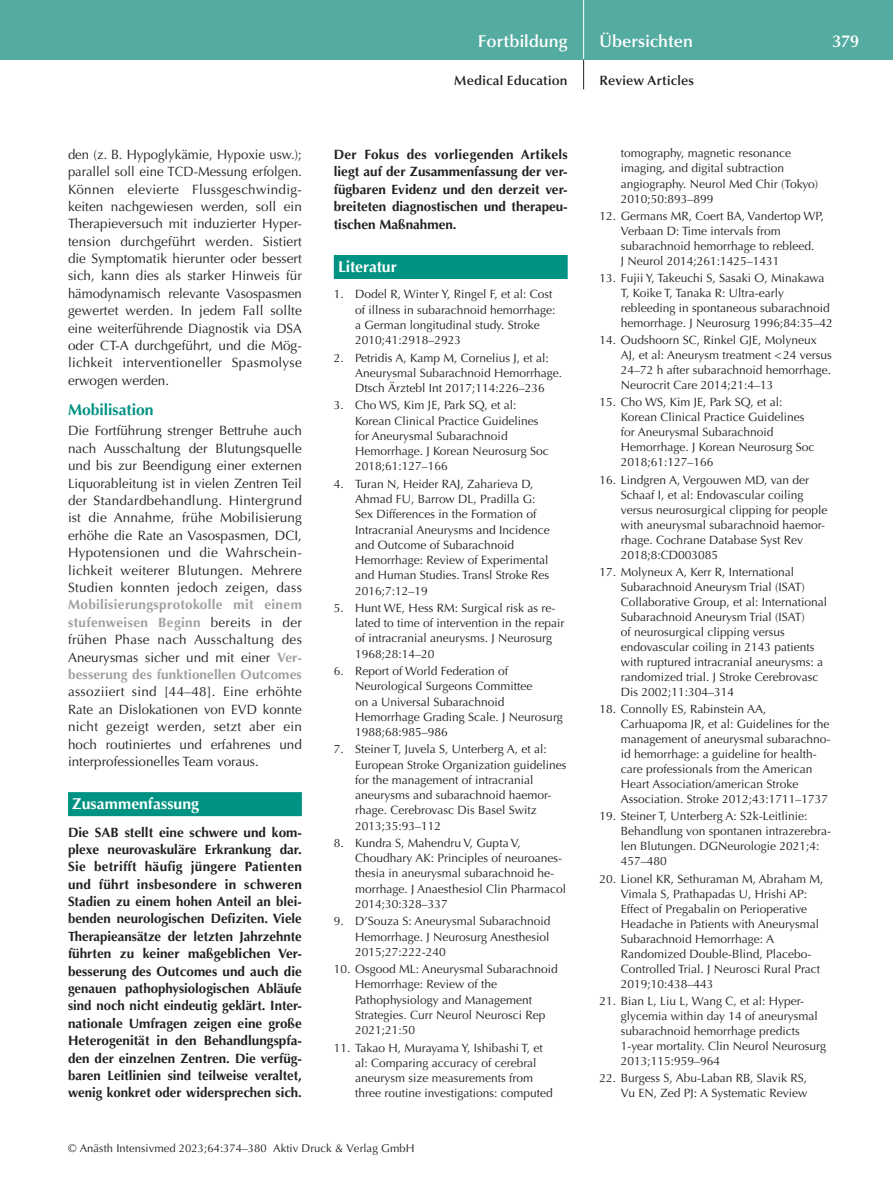
<style>
.page{position:relative;width:893px;height:1191px;background:#fff}
.page>*{position:absolute;margin:0;border:0;box-sizing:border-box;transform-origin:0 0}
.t1{font:600 17.25px "Optima";color:#fff}
.t2{font:700 15.75px "Optima";letter-spacing:.005em;color:#fff}
.t3{font:700 15.75px "Optima";color:#009383}
.t4{font:13.5px/17.4px "Optima";letter-spacing:.02em;color:#231f20;text-align:justify}
.t5{font:700 13.5px/17.4px "Optima";color:#231f20;text-align:justify}
.t6{font:700 13.5px/17.4px "Optima";letter-spacing:.01em;color:#9d9fa2;text-align:justify}
.t7{font:600 13.5px "Optima";letter-spacing:.01em;color:#231f20}
.t8{font:12px/15px "Optima";color:#231f20}
.t9{font:11.25px "Optima";letter-spacing:.005em;color:#231f20}
.s1{font-weight:400;color:#231f20}
</style>
<div class="page">
<div style="left:0;top:0;width:893px;height:60px;background:#54aba0"></div>
<hr style="left:583px;top:0;width:1px;height:60px;background:#fff">
<svg style="left:583px;top:60px;width:1px;height:29px"></svg>
<div style="left:68px;top:792px;width:234px;height:24px;background:#009383"></div>
<div style="left:334px;top:255px;width:234px;height:24px;background:#009383"></div>
<p class="t4" style="left:68px;top:146px;width:235px">den (z. B. Hypoglykämie, Hypoxie usw.); parallel soll eine TCD-Messung erfolgen.<br>Können elevierte Flussgeschwindig&shy;keiten nachgewiesen werden, soll ein Therapieversuch mit induzierter Hyper&shy;tension durchgeführt werden. Sistiert die Symptomatik hierunter oder bessert sich, kann dies als starker Hinweis für hämodynamisch relevante Vasospasmen gewertet werden. In jedem Fall sollte eine weiterführende Diagnostik via DSA oder CT-A durchgeführt, und die Mög&shy;lichkeit interventioneller Spasmolyse erwogen werden.</p>
<h2 class="t3" style="left:68px;top:401px;width:87px">Mobilisation</h2>
<p class="t4" style="left:68px;top:422px;width:235px">Die Fortführung strenger Bettruhe auch nach Ausschaltung der Blutungsquelle und bis zur Beendigung einer externen Liquorableitung ist in vielen Zentren Teil der Standardbehandlung. Hintergrund ist die Annahme, frühe Mobilisierung erhöhe die Rate an Vasospasmen, DCI, Hypotensionen und die Wahrschein&shy;lichkeit weiterer Blutungen. Mehrere Studien konnten jedoch zeigen, dass</p>
<p class="t6" style="left:68px;top:596px;width:235px">Mobilisierungsprotokolle mit einem stufenweisen Beginn <span class="s1">bereits in der frühen Phase nach Ausschaltung des Aneurysmas sicher und mit einer</span> Ver&shy;besserung des funktionellen Outcomes</p>
<p class="t4" style="left:68px;top:683px;width:235px">assoziiert sind [44–48]. Eine erhöhte Rate an Dislokationen von EVD konnte nicht gezeigt werden, setzt aber ein hoch routiniertes und erfahrenes und interprofessionelles Team voraus.</p>
<h2 class="t2" style="left:72px;top:795px;width:128px">Zusammenfassung</h2>
<p class="t5" style="left:68px;top:823px;width:235px">Die SAB stellt eine schwere und kom&shy;plexe neurovaskuläre Erkrankung dar.<br>Sie betrifft häufig jüngere Patienten und führt insbesondere in schweren Stadien zu einem hohen Anteil an blei&shy;benden neurologischen Defiziten. Viele Therapieansätze der letzten Jahrzehnte führten zu keiner maßgeblichen Ver&shy;besserung des Outcomes und auch die genauen pathophysiologischen Abläufe sind noch nicht eindeutig geklärt. Inter&shy;nationale Umfragen zeigen eine große Heterogenität in den Behandlungspfa&shy;den der einzelnen Zentren. Die verfüg&shy;baren Leitlinien sind teilweise veraltet, wenig konkret oder widersprechen sich.</p>
<h1 class="t1" style="left:478px;top:31px;width:91px">Fortbildung</h1>
<h1 class="t1" style="left:600px;top:31px;width:95px">Übersichten</h1>
<h1 class="t1" style="left:832px;top:31px;width:28px">379</h1>
<p class="t7" style="left:454px;top:73px;width:115px">Medical Education</p>
<p class="t7" style="left:600px;top:73px;width:96px">Review Articles</p>
<p class="t5" style="left:334px;top:145px;width:235px">Der Fokus des vorliegenden Artikels liegt auf der Zusammenfassung der ver&shy;fügbaren Evidenz und den derzeit ver&shy;breiteten diagnostischen und therapeu&shy;tischen Maßnahmen.</p>
<h2 class="t2" style="left:338px;top:258px;width:60px">Literatur</h2>
<p class="t8" style="left:355px;top:287px;width:202px;text-indent:-21px">1. Dodel R, Winter Y, Ringel F, et al: Cost of illness in subarachnoid hemorrhage: a German longitudinal study. Stroke 2010;41:2918–2923</p>
<p class="t8" style="left:355px;top:350px;width:209px;text-indent:-21px">2. Petridis A, Kamp M, Cornelius J, et al:<br>Aneurysmal Subarachnoid Hemorrhage.<br>Dtsch Ärztebl Int 2017;114:226–236</p>
<p class="t8" style="left:355px;top:398px;width:195px;text-indent:-21px">3. Cho WS, Kim JE, Park SQ, et al:<br>Korean Clinical Practice Guidelines for Aneurysmal Subarachnoid<br>Hemorrhage. J Korean Neurosurg Soc<br>2018;61:127–166</p>
<p class="t8" style="left:355px;top:476px;width:196px;text-indent:-21px">4. Turan N, Heider RAJ, Zaharieva D,<br>Ahmad FU, Barrow DL, Pradilla G:<br>Sex Differences in the Formation of<br>Intracranial Aneurysms and Incidence and Outcome of Subarachnoid<br>Hemorrhage: Review of Experimental and Human Studies. Transl Stroke Res<br>2016;7:12–19</p>
<p class="t8" style="left:355px;top:600px;width:211px;text-indent:-21px">5. Hunt WE, Hess RM: Surgical risk as re&shy;lated to time of intervention in the repair of intracranial aneurysms. J Neurosurg 1968;28:14–20</p>
<p class="t8" style="left:355px;top:663px;width:209px;text-indent:-21px">6. Report of World Federation of<br>Neurological Surgeons Committee<br>on a Universal Subarachnoid<br>Hemorrhage Grading Scale. J Neurosurg<br>1988;68:985–986</p>
<p class="t8" style="left:355px;top:742px;width:213px;text-indent:-21px">7. Steiner T, Juvela S, Unterberg A, et al:<br>European Stroke Organization guidelines for the management of intracranial aneurysms and subarachnoid haemor&shy;rhage. Cerebrovasc Dis Basel Switz 2013;35:93–112</p>
<p class="t8" style="left:355px;top:835px;width:212px;text-indent:-21px">8. Kundra S, Mahendru V, Gupta V, Choudhary AK: Principles of neuroanes&shy;thesia in aneurysmal subarachnoid he&shy;morrhage. J Anaesthesiol Clin Pharmacol 2014;30:328–337</p>
<p class="t8" style="left:355px;top:913px;width:197px;text-align:justify;text-indent:-21px">9. D’Souza S: Aneurysmal Subarachnoid Hemorrhage. J Neurosurg Anesthesiol 2015;27:222-240</p>
<p class="t8" style="left:355px;top:961px;width:204px;text-indent:-21px">10. Osgood ML: Aneurysmal Subarachnoid<br>Hemorrhage: Review of the<br>Pathophysiology and Management<br>Strategies. Curr Neurol Neurosci Rep<br>2021;21:50</p>
<p class="t8" style="left:355px;top:1040px;width:199px;text-indent:-21px">11. Takao H, Murayama Y, Ishibashi T, et al: Comparing accuracy of cerebral aneurysm size measurements from three routine investigations: computed</p>
<p class="t8" style="left:621px;top:146px;width:199px">tomography, magnetic resonance imaging, and digital subtraction angiography. Neurol Med Chir (Tokyo)<br>2010;50:893–899</p>
<p class="t8" style="left:621px;top:208px;width:205px;text-indent:-21px">12. Germans MR, Coert BA, Vandertop WP, Verbaan D: Time intervals from subarachnoid hemorrhage to rebleed.<br>J Neurol 2014;261:1425–1431</p>
<p class="t8" style="left:621px;top:270px;width:214px;text-indent:-21px">13. Fujii Y, Takeuchi S, Sasaki O, Minakawa T, Koike T, Tanaka R: Ultra-early rebleeding in spontaneous subarachnoid hemorrhage. J Neurosurg 1996;84:35–42</p>
<p class="t8" style="left:621px;top:333px;width:212px;text-indent:-21px">14. Oudshoorn SC, Rinkel GJE, Molyneux AJ, et al: Aneurysm treatment &lt;24 versus 24–72 h after subarachnoid hemorrhage.<br>Neurocrit Care 2014;21:4–13</p>
<p class="t8" style="left:621px;top:395px;width:195px;text-indent:-21px">15. Cho WS, Kim JE, Park SQ, et al:<br>Korean Clinical Practice Guidelines for Aneurysmal Subarachnoid<br>Hemorrhage. J Korean Neurosurg Soc<br>2018;61:127–166</p>
<p class="t8" style="left:621px;top:472px;width:208px;text-indent:-21px">16. Lindgren A, Vergouwen MD, van der Schaaf I, et al: Endovascular coiling versus neurosurgical clipping for people with aneurysmal subarachnoid haemor&shy;rhage. Cochrane Database Syst Rev 2018;8:CD003085</p>
<p class="t8" style="left:621px;top:564px;width:208px;text-indent:-21px">17. Molyneux A, Kerr R, International Subarachnoid Aneurysm Trial (ISAT)<br>Collaborative Group, et al: International Subarachnoid Aneurysm Trial (ISAT)<br>of neurosurgical clipping versus endovascular coiling in 2143 patients with ruptured intracranial aneurysms: a randomized trial. J Stroke Cerebrovasc Dis 2002;11:304–314</p>
<p class="t8" style="left:621px;top:701px;width:211px;text-indent:-21px">18. Connolly ES, Rabinstein AA, Carhuapoma JR, et al: Guidelines for the management of aneurysmal subarachno&shy;id hemorrhage: a guideline for health&shy;care professionals from the American Heart Association/american Stroke Association. Stroke 2012;43:1711–1737</p>
<p class="t8" style="left:621px;top:809px;width:212px;text-indent:-21px">19. Steiner T, Unterberg A: S2k-Leitlinie:<br>Behandlung von spontanen intrazerebra&shy;len Blutungen. DGNeurologie 2021;4:<br>457–480</p>
<p class="t8" style="left:621px;top:871px;width:204px;text-indent:-21px">20. Lionel KR, Sethuraman M, Abraham M, Vimala S, Prathapadas U, Hrishi AP:<br>Effect of Pregabalin on Perioperative Headache in Patients with Aneurysmal Subarachnoid Hemorrhage: A Randomized Double-Blind, Placebo-Controlled Trial. J Neurosci Rural Pract 2019;10:438–443</p>
<p class="t8" style="left:621px;top:993px;width:207px;text-indent:-21px">21. Bian L, Liu L, Wang C, et al: Hyper&shy;glycemia within day 14 of aneurysmal subarachnoid hemorrhage predicts 1-year mortality. Clin Neurol Neurosurg 2013;115:959–964</p>
<p class="t8" style="left:600px;top:1070px;width:209px;text-align:right">22. Burgess S, Abu-Laban RB, Slavik RS,<br>Vu EN, Zed PJ: A Systematic Review</p>
<p class="t9" style="left:68px;top:1142px;width:348px">© Anästh Intensivmed 2023;64:374–380 Aktiv Druck &amp; Verlag GmbH</p>
</div>
